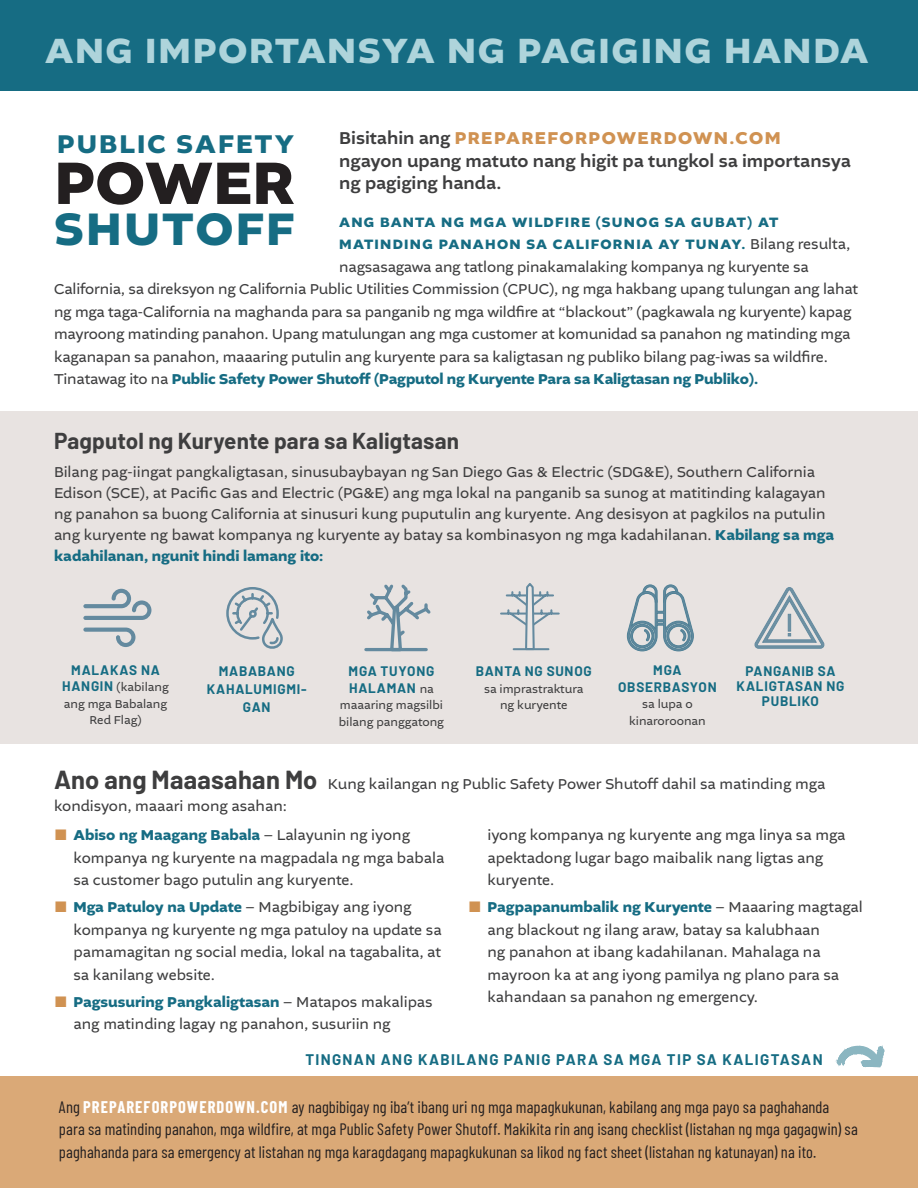
<style>
.page{position:relative;width:918px;height:1188px;background:#fff}
.page>*{position:absolute;margin:0;border:0;box-sizing:border-box;transform-origin:0 0}
.t1{font:700 62.7px "Altivo";letter-spacing:.005em;color:#231f20}
.t2{font:700 47.85px "Altivo";letter-spacing:.05em;color:#166c83}
.t3{font:700 36.75px "Altivo";letter-spacing:.045em;color:#aed4db}
.t4{font:700 26.85px "Altivo";letter-spacing:.08em;color:#166c83}
.t5{font:700 22.5px "Barlow";letter-spacing:.005em;color:#3e3e3f}
.t6{font:500 18px/22.5px "Altivo";color:#3e3e3f}
.t7{font:16.5px/22.5px "Barlow Condensed";letter-spacing:.005em;color:#231f20}
.t8{font:15px/22.5px "Altivo";color:#3e3e3f}
.t9{font:700 15px "Barlow";letter-spacing:.09em;color:#166c83}
.t10{font:700 14.25px/22.5px "Altivo";letter-spacing:.085em;color:#166c83}
.t11{font:700 13.5px/18px "Barlow";letter-spacing:.055em;color:#166c83;text-align:center}
.t12{font:12px/16.5px "Altivo";color:#3e3e3f;text-align:center}
.s1{font-weight:700;color:#d09252}
.s2{font-weight:400;font-size:15px;color:#3e3e3f}
.s3{font-weight:700;color:#166c83}
.s4{font-family:"Barlow";font-weight:700;font-size:13.5px;color:#166c83}
.s5{font-family:"Altivo";font-weight:400;font-size:12px;color:#3e3e3f}
.s6{font-family:"Barlow";font-weight:700;font-size:25.5px}
.s7{font-family:"Quirks ICG";color:#d09252}
.s8{font-weight:700;color:#fff}
</style>
<div class="page">
<div style="left:0;top:411px;width:918px;height:333px;background:#e8e3e1"></div>
<div style="left:0;top:0;width:918px;height:91px;background:#166c83"></div>
<div style="left:0;top:1077px;width:918px;height:111px;background:#daa977"></div>
<svg style="left:83px;top:589px;width:68px;height:31px"></svg>
<svg style="left:83px;top:628px;width:52px;height:19px"></svg>
<svg style="left:226px;top:587px;width:57px;height:62px"></svg>
<svg style="left:364px;top:584px;width:67px;height:68px"></svg>
<svg style="left:627px;top:585px;width:67px;height:66px"></svg>
<svg style="left:500px;top:583px;width:60px;height:68px"></svg>
<hr style="left:514px;top:648px;width:34px;height:2px;background:#648a9f">
<svg style="left:754px;top:587px;width:71px;height:62px"></svg>
<hr style="left:788px;top:614px;width:3px;height:18px;background:#6e92a4">
<svg style="left:835px;top:1045px;width:50px;height:23px"></svg>
<p class="t3" style="left:45px;top:26px;width:825px">ANG IMPORTANSYA NG PAGIGING HANDA</p>
<p class="t6" style="left:339px;top:127px;width:513px">Bisitahin ang <span class="s1">PREPAREFORPOWERDOWN.COM<br></span>ngayon upang matuto nang higit pa tungkol sa importansya ng pagiging handa.</p>
<p class="t4" style="left:57px;top:127px;width:239px">PUBLIC SAFETY</p>
<p class="t1" style="left:54px;top:142px;width:241px">POWER</p>
<p class="t2" style="left:54px;top:198px;width:242px">SHUTOFF</p>
<p class="t10" style="left:339px;top:211px;width:512px">ANG BANTA NG MGA WILDFIRE (SUNOG SA GUBAT) AT<br>MATINDING PANAHON SA CALIFORNIA AY TUNAY. <span class="s2">Bilang resulta,</span></p>
<p class="t8" style="left:54px;top:256px;width:806px;text-indent:285px">nagsasagawa ang tatlong pinakamalaking kompanya ng kuryente sa California, sa direksyon ng California Public Utilities Commission (CPUC), ng mga hakbang upang tulungan ang lahat ng mga taga-California na maghanda para sa panganib ng mga wildfire at “blackout” (pagkawala ng kuryente) kapag mayroong matinding panahon. Upang matulungan ang mga customer at komunidad sa panahon ng matinding mga kaganapan sa panahon, maaaring putulin ang kuryente para sa kaligtasan ng publiko bilang pag-iwas sa wildfire.<br>Tinatawag ito na <span class="s3">Public Safety Power Shutoff (Pagputol ng Kuryente Para sa Kaligtasan ng Publiko).</span></p>
<p class="t5" style="left:54px;top:424px;width:407px">Pagputol ng Kuryente para sa Kaligtasan</p>
<p class="t8" style="left:54px;top:461px;width:782px;line-height:21px">Bilang pag-iingat pangkaligtasan, sinusubaybayan ng San Diego Gas &amp; Electric (SDG&amp;E), Southern California Edison (SCE), at Pacific Gas and Electric (PG&amp;E) ang mga lokal na panganib sa sunog at matitinding kalagayan ng panahon sa buong California at sinusuri kung puputulin ang kuryente. Ang desisyon at pagkilos na putulin ang kuryente ng bawat kompanya ng kuryente ay batay sa kombinasyon ng mga kadahilanan. <span class="s3">Kabilang sa mga kadahilanan, ngunit hindi lamang ito:</span></p>
<p class="t11" style="left:71px;top:660px;width:90px">MALAKAS NA</p>
<p class="t12" style="left:62px;top:679px;width:108px"><span class="s4">HANGIN</span> (kabilang ang mga Babalang<br>Red Flag)</p>
<p class="t11" style="left:207px;top:661px;width:101px">MABABANG<br>KAHALUMIGMI-<br>GAN</p>
<p class="t11" style="left:349px;top:662px;width:87px;line-height:16.5px;text-align:left">MGA TUYONG<br>HALAMAN <span class="s5">na</span></p>
<p class="t12" style="left:339px;top:697px;width:107px;text-align:left">maaaring magsilbi bilang panggatong</p>
<p class="t11" style="left:476px;top:661px;width:117px">BANTA NG SUNOG</p>
<p class="t12" style="left:484px;top:680px;width:101px">sa imprastraktura ng kuryente</p>
<p class="t11" style="left:618px;top:661px;width:100px;line-height:16.5px">MGA<br>OBSERBASYON</p>
<p class="t12" style="left:629px;top:696px;width:78px">sa lupa o kinaroroonan</p>
<p class="t11" style="left:737px;top:663px;width:109px;line-height:15px">PANGANIB SA<br>KALIGTASAN NG<br>PUBLIKO</p>
<p class="t8" style="left:54px;top:772px;width:773px"><span class="s6">Ano ang Maaasahan Mo</span> Kung kailangan ng Public Safety Power Shutoff dahil sa matinding mga kondisyon, maaari mong asahan:</p>
<p class="t8" style="left:73px;top:824px;width:372px;text-indent:-19px"><span class="s7">d</span> <span class="s3">Abiso ng Maagang Babala</span> – Lalayunin ng iyong kompanya ng kuryente na magpadala ng mga babala sa customer bago putulin ang kuryente.</p>
<p class="t8" style="left:73px;top:896px;width:370px;text-indent:-19px"><span class="s7">d</span> <span class="s3">Mga Patuloy na Update</span> – Magbibigay ang iyong kompanya ng kuryente ng mga patuloy na update sa pamamagitan ng social media, lokal na tagabalita, at sa kanilang website.</p>
<p class="t8" style="left:73px;top:991px;width:361px;text-indent:-19px"><span class="s7">d</span> <span class="s3">Pagsusuring Pangkaligtasan</span> – Matapos makalipas ang matinding lagay ng panahon, susuriin ng</p>
<p class="t8" style="left:487px;top:824px;width:360px">iyong kompanya ng kuryente ang mga linya sa mga apektadong lugar bago maibalik nang ligtas ang kuryente.</p>
<p class="t8" style="left:487px;top:896px;width:377px;text-indent:-19px"><span class="s7">d</span> <span class="s3">Pagpapanumbalik ng Kuryente</span> – Maaaring magtagal ang blackout ng ilang araw, batay sa kalubhaan<br>ng panahon at ibang kadahilanan. Mahalaga na mayroon ka at ang iyong pamilya ng plano para sa kahandaan sa panahon ng emergency.</p>
<p class="t9" style="left:305px;top:1048px;width:519px">TINGNAN ANG KABILANG PANIG PARA SA MGA TIP SA KALIGTASAN</p>
<p class="t7" style="left:59px;top:1094px;width:800px">Ang <span class="s8">PREPAREFORPOWERDOWN.COM</span> ay nagbibigay ng iba’t ibang uri ng mga mapagkukunan, kabilang ang mga payo sa paghahanda para sa matinding panahon, mga wildfire, at mga Public Safety Power Shutoff. Makikita rin ang isang checklist (listahan ng mga gagagwin) sa paghahanda para sa emergency at listahan ng mga karagdagang mapagkukunan sa likod ng fact sheet (listahan ng katunayan) na ito.</p>
</div>
